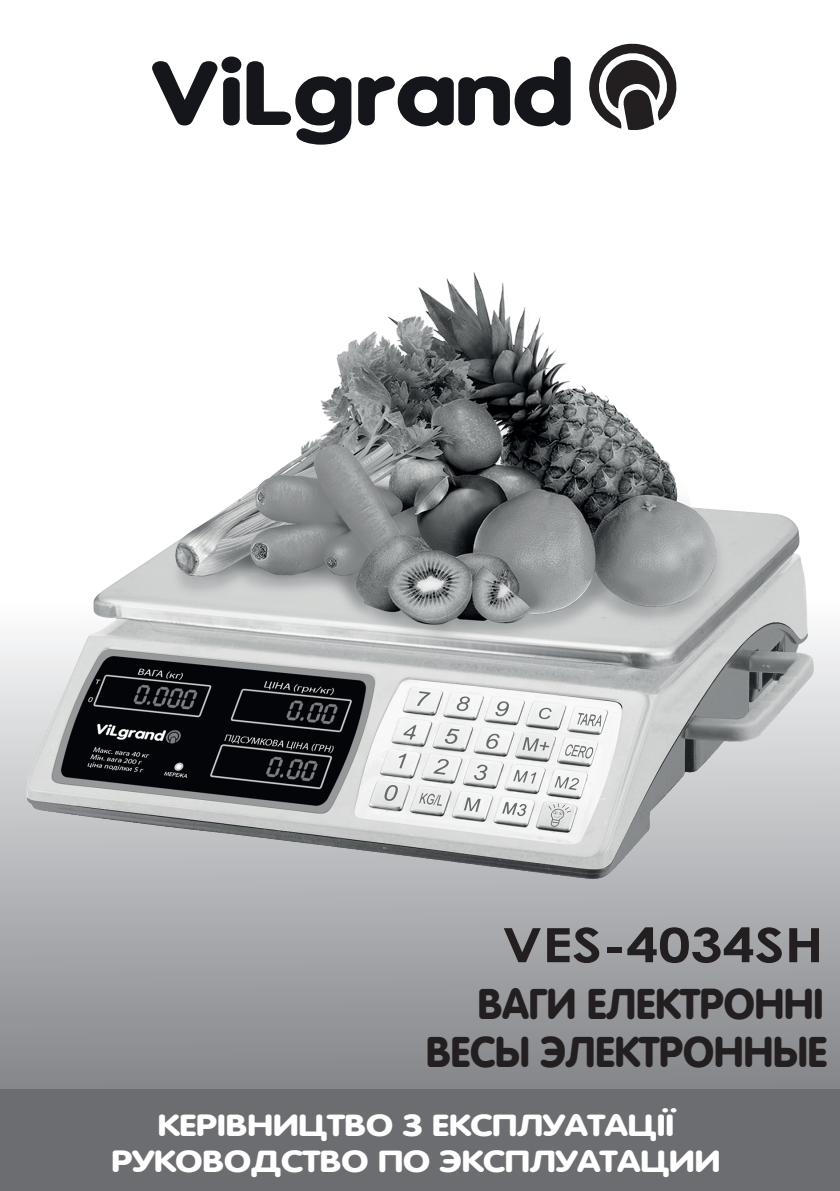
<style>
.page{position:relative;width:840px;height:1191px;background:#fff}
.page>*{position:absolute;margin:0;border:0;box-sizing:border-box;transform-origin:0 0}
.t1{font:700 88px "VAG World";color:#15161b;scale:1.21 1}
.t2{font:700 47.4px "Century Gothic";color:#231f20;scale:1.21 1}
.t3{font:700 42.2px "VAG World";color:#231f20}
.t4{font:700 30px/36px "VAG World";color:#fff;text-align:center;scale:1.21 1}
</style>
<div class="page">
<svg style="left:0;top:632px;width:839px;height:457px;background:#a0a1a5"></svg>
<svg style="left:589px;top:43px;width:88px;height:87px"></svg>
<div style="left:0;top:1089px;width:839px;height:102px;background:#6c6d70"></div>
<img style="left:27px;top:272px;width:785px;height:606px">
<h1 class="t1" style="left:150px;top:43px;width:351px">ViLgrand</h1>
<h2 class="t2" style="left:502px;top:909px;width:267px">VES-4034SH</h2>
<h3 class="t3" style="left:477px;top:979px;width:347px">ВАГИ ЕЛЕКТРОННІ</h3>
<h3 class="t3" style="left:426px;top:1027px;width:402px">ВЕСЫ ЭЛЕКТРОННЫЕ</h3>
<p class="t4" style="left:111px;top:1107px;width:504px">КЕРІВНИЦТВО З ЕКСПЛУАТАЦІЇ<br>РУКОВОДСТВО ПО ЭКСПЛУАТАЦИИ</p>
</div>
